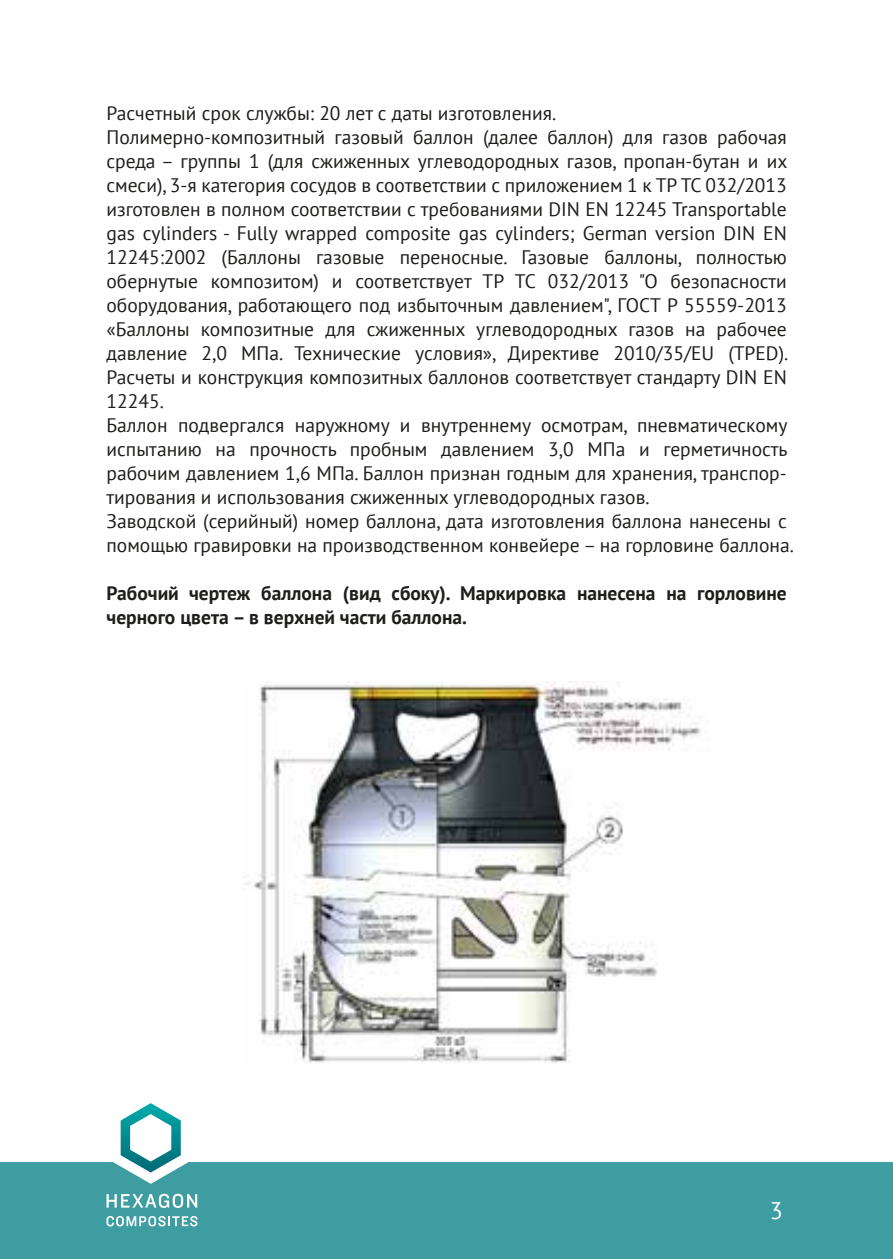
<style>
.page{position:relative;width:893px;height:1259px;background:#fff}
.page>*{position:absolute;margin:0;border:0;box-sizing:border-box;transform-origin:0 0}
.t1{font:24px "PT Sans";color:#fff}
.t2{font:19.5px/24px "PT Sans";color:#1d1d1b}
.t3{font:700 19.5px/24px "PT Sans";color:#1d1d1b}
</style>
<div class="page">
<div style="left:0;top:1162px;width:893px;height:97px;background:#3e9da0"></div>
<svg style="left:107px;top:1193px;width:90px;height:15px"></svg>
<svg style="left:106px;top:1216px;width:92px;height:10px"></svg>
<svg style="left:113px;top:1103px;width:76px;height:80px"></svg>
<img style="left:245px;top:682px;width:456px;height:381px">
<p class="t2" style="left:107px;top:101px;width:689px">Расчетный срок службы: 20 лет с даты изготовления.<br>Полимерно-композитный газовый баллон (далее баллон) для газов рабочая среда – группы 1 (для сжиженных углеводородных газов, пропан-бутан и их смеси), 3-я категория сосудов в соответствии с приложением 1 к ТР ТС 032/2013 изготовлен в полном соответствии с требованиями DIN EN 12245 Transportable gas cylinders - Fully wrapped composite gas cylinders; German version DIN EN 12245:2002 (Баллоны газовые переносные. Газовые баллоны, полностью обернутые композитом) и соответствует ТР ТС 032/2013 "О безопасности оборудования, работающего под избыточным давлением", ГОСТ Р 55559-2013 «Баллоны композитные для сжиженных углеводородных газов на рабочее давление 2,0 МПа. Технические условия», Директиве 2010/35/EU (TPED).<br>Расчеты и конструкция композитных баллонов соответствует стандарту DIN EN 12245.<br>Баллон подвергался наружному и внутреннему осмотрам, пневматическому испытанию на прочность пробным давлением 3,0 МПа и герметичность рабочим давлением 1,6 МПа. Баллон признан годным для хранения, транспор&shy;тирования и использования сжиженных углеводородных газов.<br>Заводской (серийный) номер баллона, дата изготовления баллона нанесены с помощью гравировки на производственном конвейере – на горловине баллона.</p>
<p class="t3" style="left:107px;top:581px;width:682px">Рабочий чертеж баллона (вид сбоку). Маркировка нанесена на горловине черного цвета – в верхней части баллона.</p>
<p class="t1" style="left:770px;top:1195px;width:15px">3</p>
</div>
